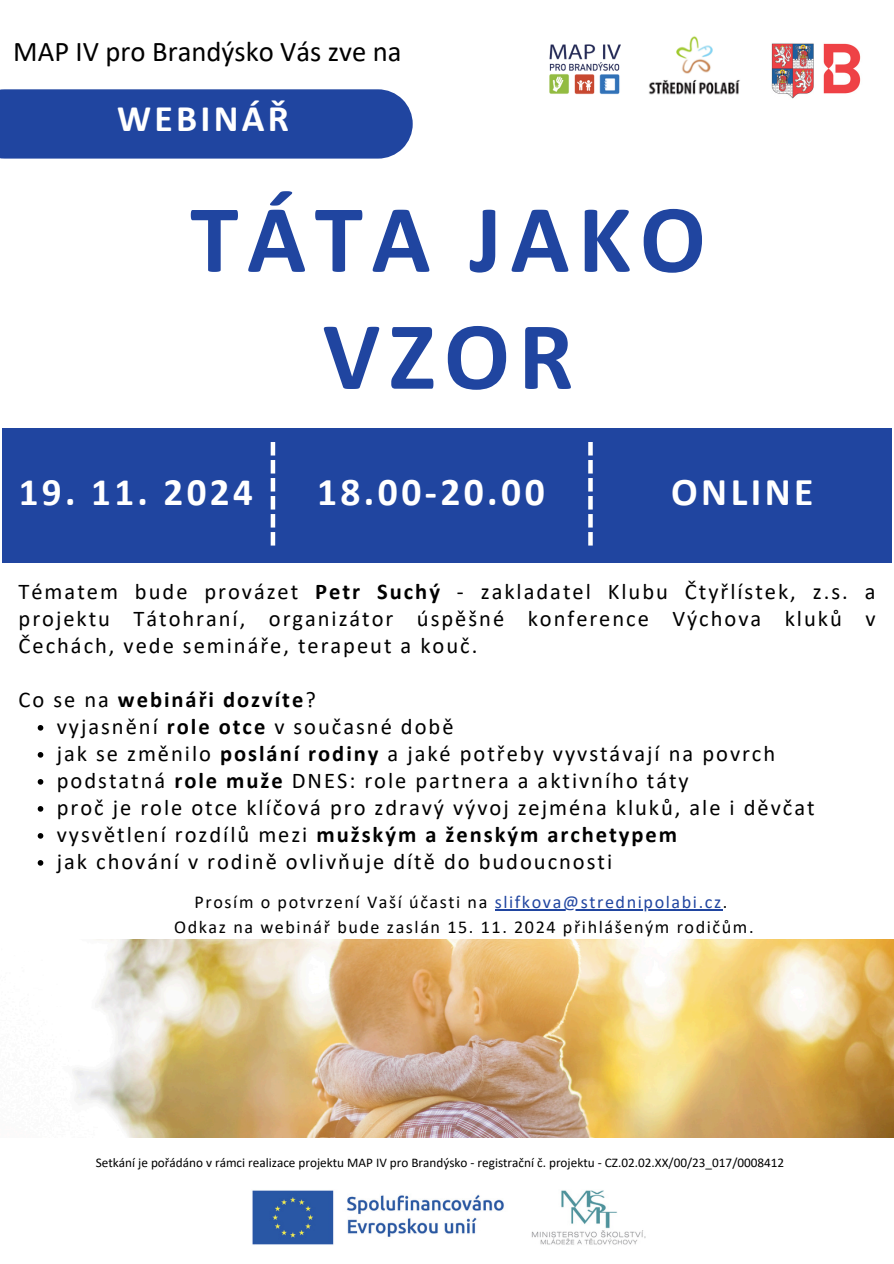
<style>
.page{position:relative;width:894px;height:1264px;background:#fff}
.page>*{position:absolute;margin:0;border:0;box-sizing:border-box;transform-origin:0 0}
.t1{font:700 97.5px/117px "Calibri";letter-spacing:.085em;color:#2045a0;text-align:center}
.t2{font:700 39.45px "Calibri";letter-spacing:.09em;color:#fff}
.t3{font:700 39px "Calibri";letter-spacing:.09em;color:#fff}
.t4{font:700 37.65px "Calibri";letter-spacing:.09em;color:#fff}
.t5{font:28.65px "Calibri";color:#000}
.t6{font:22.5px/27px "Calibri";letter-spacing:.085em;color:#000;text-align:justify}
.t7{font:700 22.5px "Calibri";letter-spacing:.09em;color:#000}
.t8{font:18.15px "Calibri";letter-spacing:.085em;color:#000}
.t9{font:13.2px "Calibri";color:#000}
.s1{font-weight:700}
.s2{font-weight:400}
.s3{color:#2045a0}
</style>
<div class="page">
<div style="left:0;top:89px;width:412px;height:70px;background:#2045a0"></div>
<svg style="left:128px;top:1137px;width:29px;height:1px"></svg>
<img style="left:73px;top:939px;width:820px;height:198px">
<img style="left:648px;top:36px;width:92px;height:59px">
<div style="left:2px;top:429px;width:889px;height:133px;background:#2045a0"></div>
<div style="left:270px;top:442px;width:5px;height:13px;background:#fff"></div>
<div style="left:270px;top:460px;width:5px;height:13px;background:#fff"></div>
<div style="left:270px;top:478px;width:5px;height:13px;background:#fff"></div>
<div style="left:270px;top:496px;width:5px;height:13px;background:#fff"></div>
<div style="left:270px;top:514px;width:5px;height:13px;background:#fff"></div>
<div style="left:270px;top:532px;width:5px;height:13px;background:#fff"></div>
<svg style="left:588px;top:442px;width:4px;height:13px"></svg>
<svg style="left:588px;top:460px;width:4px;height:13px"></svg>
<svg style="left:588px;top:478px;width:4px;height:13px"></svg>
<svg style="left:588px;top:496px;width:4px;height:13px"></svg>
<svg style="left:588px;top:514px;width:4px;height:13px"></svg>
<svg style="left:588px;top:532px;width:4px;height:13px"></svg>
<img style="left:771px;top:43px;width:90px;height:56px">
<img style="left:549px;top:44px;width:72px;height:51px">
<img style="left:252px;top:1190px;width:394px;height:55px">
<svg style="left:38px;top:725px;width:5px;height:5px"></svg>
<svg style="left:38px;top:752px;width:5px;height:5px"></svg>
<svg style="left:38px;top:779px;width:5px;height:5px"></svg>
<svg style="left:38px;top:806px;width:5px;height:5px"></svg>
<svg style="left:38px;top:833px;width:5px;height:5px"></svg>
<svg style="left:38px;top:860px;width:5px;height:5px"></svg>
<hr style="left:503px;top:909px;width:86px;height:1px;background:#2045a0">
<svg style="left:589px;top:909px;width:37px;height:1px"></svg>
<hr style="left:626px;top:909px;width:96px;height:1px;background:#2045a0">
<p class="t5" style="left:13px;top:39px;width:390px">MAP IV pro Brandýsko Vás zve na</p>
<p class="t4" style="left:117px;top:102px;width:173px">WEBINÁŘ</p>
<h6 class="t1" style="left:190px;top:189px;width:517px">TÁTA JAKO<br>VZOR</h6>
<p class="t3" style="left:19px;top:476px;width:235px">19. 11. 2024</p>
<h2 class="t2" style="left:317px;top:475px;width:229px">18.00-20.00</h2>
<h6 class="t2" style="left:671px;top:475px;width:144px">ONLINE</h6>
<p class="t6" style="left:19px;top:580px;width:858px">Tématem bude provázet <span class="s1">Petr Suchý</span> - zakladatel Klubu Čtyřlístek, z.s. a projektu Tátohraní, organizátor úspěšné konference Výchova kluků v Čechách, vede semináře, terapeut a kouč.</p>
<p class="t7" style="left:19px;top:690px;width:298px"><span class="s2">Co se na</span> webináři dozvíte<span class="s2">?</span></p>
<p class="t6" style="left:57px;top:715px;width:398px">vyjasnění <span class="s1">role otce</span> v současné době</p>
<p class="t6" style="left:57px;top:742px;width:719px">jak se změnilo <span class="s1">poslání rodiny</span> a jaké potřeby vyvstávají na povrch</p>
<h4 class="t6" style="left:57px;top:769px;width:633px">podstatná <span class="s1">role muže</span> DNES: role partnera a aktivního táty</h4>
<p class="t6" style="left:57px;top:796px;width:759px">proč je role otce klíčová pro zdravý vývoj zejména kluků, ale i děvčat</p>
<p class="t7" style="left:57px;top:825px;width:621px"><span class="s2">vysvětlení rozdílů mezi</span> mužským a ženským archetypem</p>
<p class="t6" style="left:57px;top:850px;width:556px">jak chování v rodině ovlivňuje dítě do budoucnosti</p>
<p class="t8" style="left:194px;top:894px;width:534px">Prosím o potvrzení Vaší účasti na <span class="s3">slifkova@strednipolabi.cz</span>.</p>
<p class="t8" style="left:174px;top:919px;width:581px">Odkaz na webinář bude zaslán 15. 11. 2024 přihlášeným rodičům.</p>
<p class="t9" style="left:96px;top:1157px;width:689px">Setkání je pořádáno v rámci realizace projektu MAP IV pro Brandýsko - registrační č. projektu - CZ.02.02.XX/00/23_017/0008412</p>
</div>
